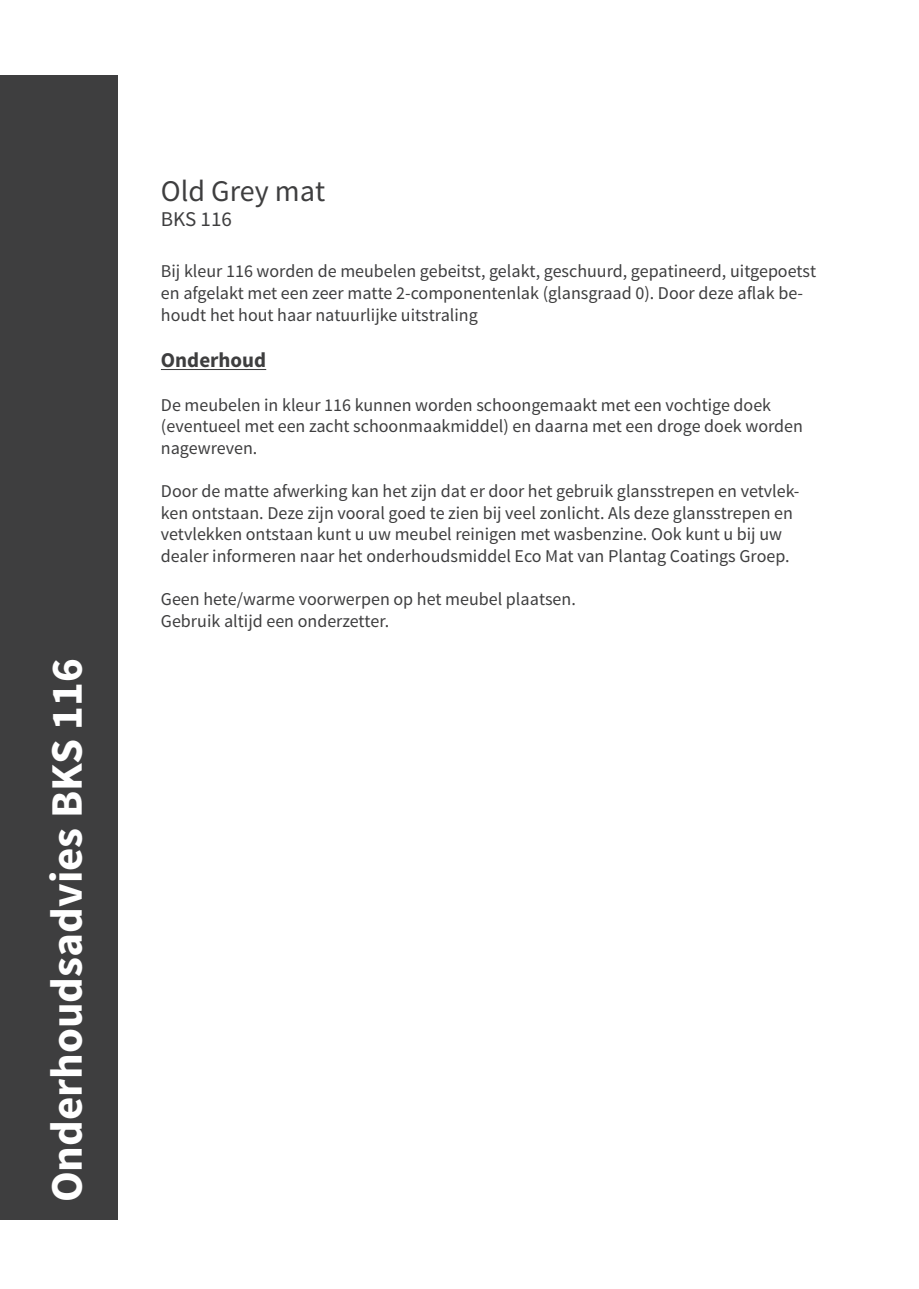
<style>
.page{position:relative;width:919px;height:1289px;background:#fff}
.page>*{position:absolute;margin:0;border:0;box-sizing:border-box;transform-origin:0 0}
.t1{font:700 45px "Source Sans Pro";color:#fff}
.t2{font:30px "Source Sans Pro";color:#3e3e3f}
.t3{font:700 21px "Source Sans Pro";color:#3e3e3f}
.t4{font:21px "Source Sans Pro";color:#3e3e3f}
.t5{font:18px/21.6px "Source Sans Pro";color:#3e3e3f}
</style>
<div class="page">
<div style="left:0;top:75px;width:118px;height:1144px;background:#3e3e3f"></div>
<hr style="left:161px;top:369px;width:105px;height:1px;background:#3e3e3f">
<p class="t1" style="left:38px;top:1202px;width:545px;rotate:-90deg">Onderhoudsadvies BKS 116</p>
<p class="t2" style="left:161px;top:173px;width:166px">Old Grey mat</p>
<p class="t4" style="left:161px;top:206px;width:72px">BKS 116</p>
<p class="t5" style="left:161px;top:261px;width:656px">Bij kleur 116 worden de meubelen gebeitst, gelakt, geschuurd, gepatineerd, uitgepoetst en afgelakt met een zeer matte 2-componentenlak (glansgraad 0). Door deze aflak be&shy;houdt het hout haar natuurlijke uitstraling</p>
<p class="t3" style="left:161px;top:347px;width:107px">Onderhoud</p>
<p class="t5" style="left:161px;top:394px;width:643px">De meubelen in kleur 116 kunnen worden schoongemaakt met een vochtige doek (eventueel met een zacht schoonmaakmiddel) en daarna met een droge doek worden nagewreven.</p>
<p class="t5" style="left:161px;top:480px;width:640px">Door de matte afwerking kan het zijn dat er door het gebruik glansstrepen en vetvlek&shy;ken ontstaan. Deze zijn vooral goed te zien bij veel zonlicht. Als deze glansstrepen en vetvlekken ontstaan kunt u uw meubel reinigen met wasbenzine. Ook kunt u bij uw dealer informeren naar het onderhoudsmiddel Eco Mat van Plantag Coatings Groep.</p>
<p class="t5" style="left:161px;top:588px;width:416px">Geen hete/warme voorwerpen op het meubel plaatsen.</p>
<p class="t5" style="left:161px;top:610px;width:230px">Gebruik altijd een onderzetter.</p>
</div>
